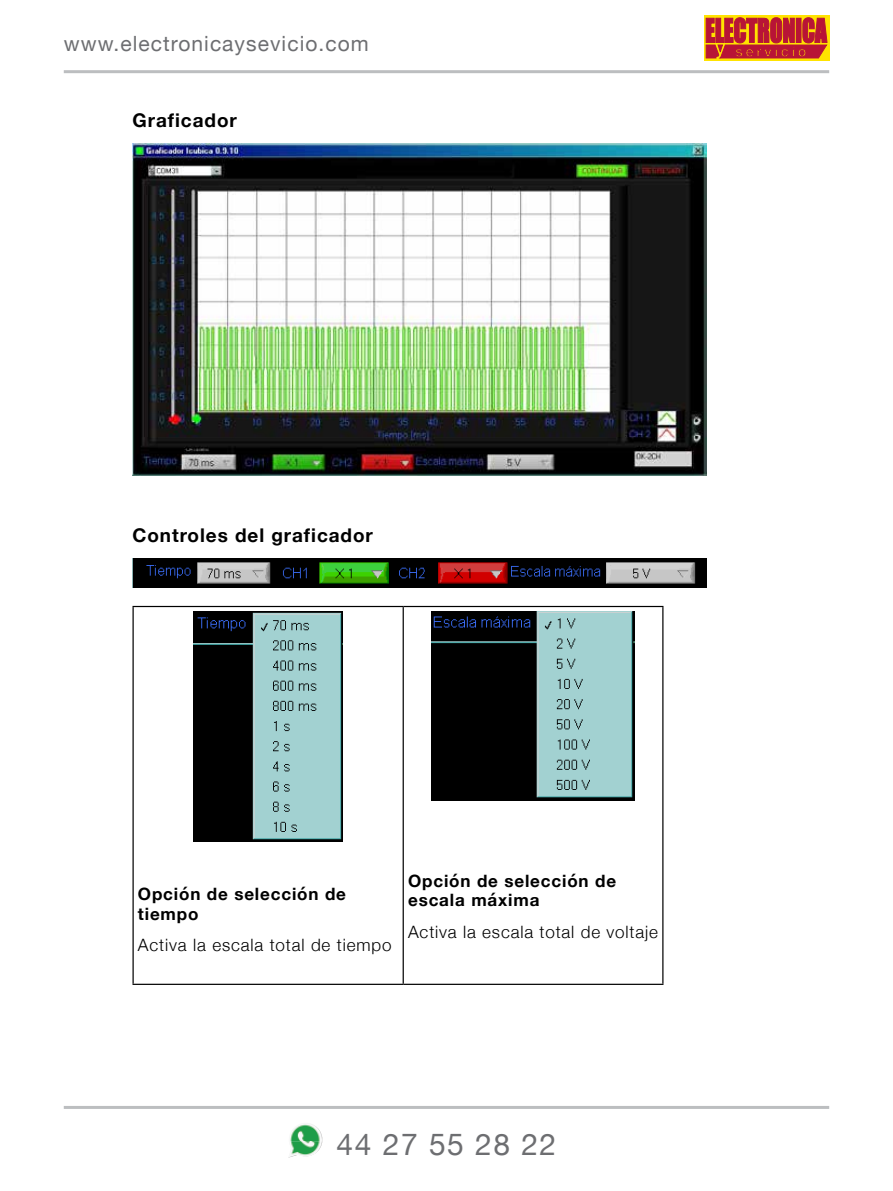
<style>
.page{position:relative;width:893px;height:1191px;background:#fff}
.page>*{position:absolute;margin:0;border:0;box-sizing:border-box;transform-origin:0 0}
.t1{font:30px "Helvetica Neue";letter-spacing:.05em;color:#6d6e71}
.t2{font:21px "Helvetica Neue";letter-spacing:.05em;color:#6d6e71}
.t3{font:700 18.9px "Helvetica Neue";letter-spacing:.05em;color:#000}
.t4{font:700 16.95px/19.5px "Helvetica Neue";letter-spacing:.05em;color:#000}
.t5{font:300 16.95px "Helvetica Neue";letter-spacing:.05em;color:#000}
</style>
<div class="page">
<img style="left:290px;top:1124px;width:32px;height:33px">
<hr style="left:64px;top:70px;width:765px;height:3px;background:#bcbec0">
<hr style="left:64px;top:1106px;width:765px;height:3px;background:#bcbec0">
<svg style="left:704px;top:15px;width:125px;height:45px;background:#cb4d26"></svg>
<img style="left:132px;top:143px;width:575px;height:333px">
<img style="left:132px;top:559px;width:575px;height:28px">
<hr style="left:132px;top:606px;width:271px;height:1px;background:#000">
<hr style="left:132px;top:607px;width:2px;height:376px;background:#000">
<hr style="left:403px;top:606px;width:260px;height:1px;background:#000">
<hr style="left:403px;top:607px;width:1px;height:376px;background:#000">
<hr style="left:662px;top:607px;width:1px;height:376px;background:#000">
<hr style="left:132px;top:983px;width:271px;height:2px;background:#000">
<hr style="left:403px;top:983px;width:260px;height:2px;background:#000">
<img style="left:194px;top:611px;width:148px;height:230px">
<img style="left:432px;top:611px;width:202px;height:189px">
<p class="t2" style="left:64px;top:28px;width:306px">www.electronicaysevicio.com</p>
<p class="t3" style="left:132px;top:105px;width:106px">Graficador</p>
<p class="t3" style="left:132px;top:521px;width:242px">Controles del graficador</p>
<p class="t4" style="left:138px;top:885px;width:210px">Opción de selección de tiempo</p>
<p class="t5" style="left:138px;top:931px;width:255px">Activa la escala total de tiempo</p>
<p class="t4" style="left:408px;top:871px;width:210px">Opción de selección de escala máxima</p>
<p class="t5" style="left:408px;top:918px;width:251px">Activa la escala total de voltaje</p>
<h1 class="t1" style="left:337px;top:1122px;width:221px">44 27 55 28 22</h1>
</div>
